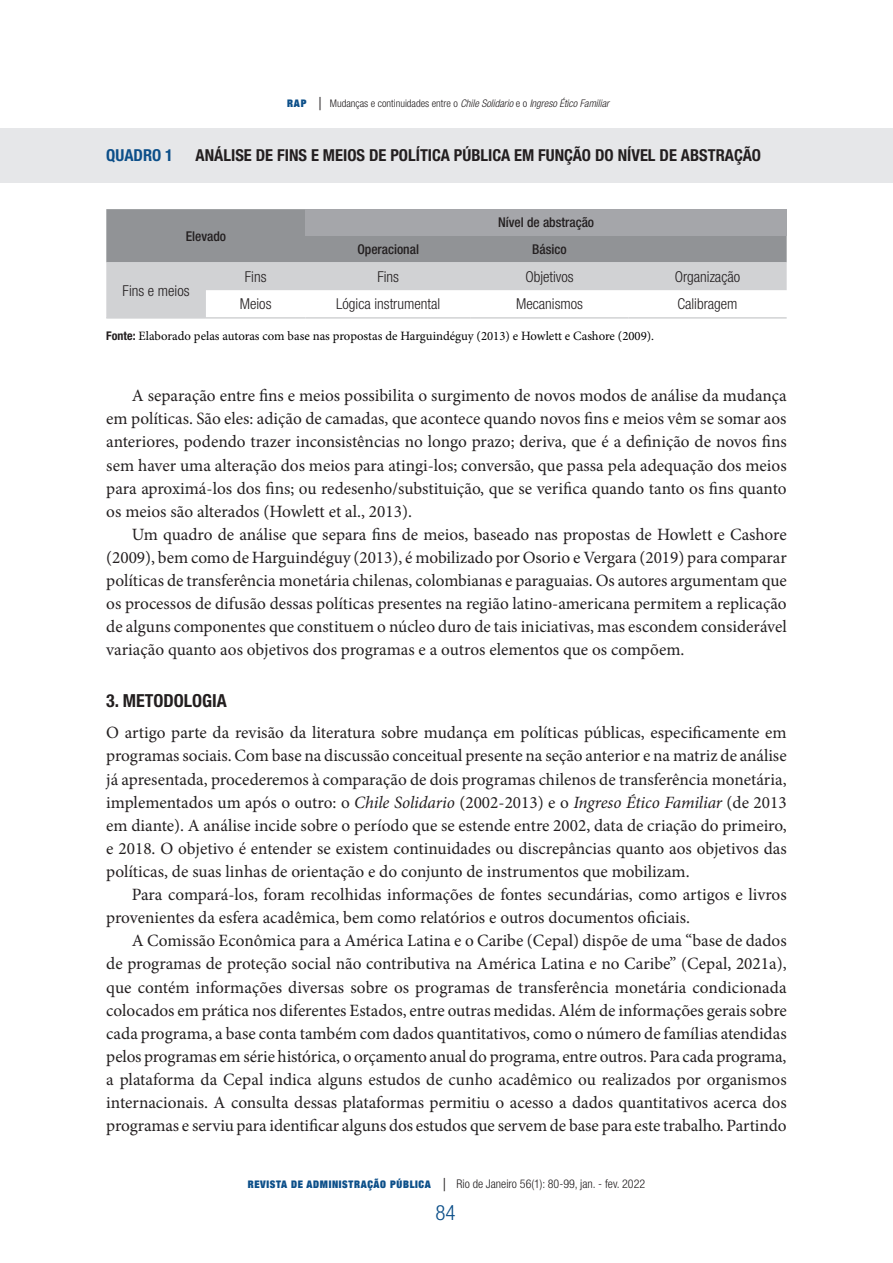
<style>
.page{position:relative;width:893px;height:1263px;background:#fff}
.page>*{position:absolute;margin:0;border:0;box-sizing:border-box;transform-origin:0 0}
.t1{font:300 condensed 21px "Helvetica Neue LT Std";color:#0c4f89}
.SUB1{font:700 condensed 18px "Helvetica Neue LT Std";color:#231f20}
.texto_3{font:17.25px/23.1px "Minion Pro";color:#231f20;text-align:justify}
.TEXTO_S_RECUO{font:17.25px/23.1px "Minion Pro";color:#231f20;text-align:justify}
.tit_tab{font:700 condensed 16.5px "Helvetica Neue LT Std";color:#231f20}
.tit_tab-2{font:700 condensed 16.5px "Helvetica Neue LT Std";color:#0c4f89}
.TEXTO_TAB{font:300 condensed 15px "Helvetica Neue LT Std";color:#231f20}
.GARGANTA{font:500 condensed 13.5px "Helvetica Neue LT Std";color:#231f20}
.fonte{font:12.75px "Minion Pro";color:#000}
.t2{font:300 condensed 12px "Helvetica Neue LT Std";color:#231f20}
.t3{font:italic 300 condensed 10.5px "Helvetica Neue LT Std";color:#231f20}
.s1{font-family:"Helvetica Neue";font-weight:900;font-style:normal;font-stretch:expanded;color:#0c4f89}
.s2{font-style:normal;font-size:18px}
.s3{font-style:normal}
.s4{font-family:"Helvetica Neue LT Std";font-weight:700;font-stretch:condensed;font-size:12px;color:#231f20}
.s5{font-style:italic}
.s6{font-family:"Helvetica Neue";font-weight:900;font-stretch:expanded;font-size:10.5px;color:#0c4f89}
.s7{font-size:18px}
</style>
<div class="page">
<div style="left:0;top:128px;width:893px;height:54px;background:#e6e7e9"></div>
<svg style="left:106px;top:209px;width:681px;height:108px"></svg>
<hr style="left:106px;top:317px;width:100px;height:2px;background:#d1d2d4">
<hr style="left:206px;top:317px;width:99px;height:2px;background:#d1d2d4">
<hr style="left:305px;top:317px;width:166px;height:2px;background:#d1d2d4">
<hr style="left:471px;top:317px;width:157px;height:2px;background:#d1d2d4">
<hr style="left:628px;top:317px;width:159px;height:2px;background:#d1d2d4">
<p class="t3" style="left:287px;top:98px;width:323px"><span class="s1">RAP</span> <span class="s2">|</span> <span class="s3">Mudanças e continuidades entre o</span> Chile Solidario <span class="s3">e o</span> Ingreso Ético Familiar</p>
<p class="tit_tab-2" style="left:106px;top:145px;width:68px">QUADRO 1</p>
<p class="tit_tab" style="left:196px;top:145px;width:567px">ANÁLISE DE FINS E MEIOS DE POLÍTICA PÚBLICA EM FUNÇÃO DO NÍVEL DE ABSTRAÇÃO</p>
<p class="GARGANTA" style="left:186px;top:228px;width:42px">Elevado</p>
<p class="GARGANTA" style="left:498px;top:214px;width:98px">Nível de abstração</p>
<p class="GARGANTA" style="left:357px;top:241px;width:63px">Operacional</p>
<p class="GARGANTA" style="left:532px;top:241px;width:36px">Básico</p>
<p class="TEXTO_TAB" style="left:245px;top:268px;width:23px">Fins</p>
<p class="TEXTO_TAB" style="left:377px;top:268px;width:23px">Fins</p>
<p class="TEXTO_TAB" style="left:525px;top:268px;width:50px">Objetivos</p>
<p class="TEXTO_TAB" style="left:675px;top:268px;width:67px">Organização</p>
<p class="TEXTO_TAB" style="left:240px;top:295px;width:33px">Meios</p>
<p class="TEXTO_TAB" style="left:336px;top:295px;width:106px">Lógica instrumental</p>
<p class="TEXTO_TAB" style="left:516px;top:295px;width:68px">Mecanismos</p>
<p class="TEXTO_TAB" style="left:677px;top:295px;width:62px">Calibragem</p>
<p class="fonte" style="left:106px;top:327px;width:549px"><span class="s4">Fonte:</span> Elaborado pelas autoras com base nas propostas de Harguindéguy (2013) e Howlett e Cashore (2009).</p>
<p class="TEXTO_TAB" style="left:123px;top:282px;width:68px">Fins e meios</p>
<p class="texto_3" style="left:106px;top:384px;width:682px;text-indent:26px">A separação entre fins e meios possibilita o surgimento de novos modos de análise da mudança em políticas. São eles: adição de camadas, que acontece quando novos fins e meios vêm se somar aos anteriores, podendo trazer inconsistências no longo prazo; deriva, que é a definição de novos fins sem haver uma alteração dos meios para atingi-los; conversão, que passa pela adequação dos meios para aproximá-los dos fins; ou redesenho/substituição, que se verifica quando tanto os fins quanto os meios são alterados (Howlett et al., 2013).</p>
<p class="texto_3" style="left:106px;top:523px;width:682px;text-indent:26px">Um quadro de análise que separa fins de meios, baseado nas propostas de Howlett e Cashore (2009), bem como de Harguindéguy (2013), é mobilizado por Osorio e Vergara (2019) para comparar políticas de transferência monetária chilenas, colombianas e paraguaias. Os autores argumentam que os processos de difusão dessas políticas presentes na região latino-americana permitem a replicação de alguns componentes que constituem o núcleo duro de tais iniciativas, mas escondem considerável variação quanto aos objetivos dos programas e a outros elementos que os compõem.</p>
<p class="SUB1" style="left:106px;top:689px;width:122px">3. METODOLOGIA</p>
<p class="TEXTO_S_RECUO" style="left:106px;top:721px;width:682px">O artigo parte da revisão da literatura sobre mudança em políticas públicas, especificamente em programas sociais. Com base na discussão conceitual presente na seção anterior e na matriz de análise já apresentada, procederemos à comparação de dois programas chilenos de transferência monetária, implementados um após o outro: o <span class="s5">Chile Solidario</span> (2002-2013) e o <span class="s5">Ingreso Ético Familiar</span> (de 2013 em diante). A análise incide sobre o período que se estende entre 2002, data de criação do primeiro, e 2018. O objetivo é entender se existem continuidades ou discrepâncias quanto aos objetivos das políticas, de suas linhas de orientação e do conjunto de instrumentos que mobilizam.</p>
<p class="texto_3" style="left:106px;top:883px;width:682px;text-indent:26px">Para compará-los, foram recolhidas informações de fontes secundárias, como artigos e livros provenientes da esfera acadêmica, bem como relatórios e outros documentos oficiais.</p>
<p class="texto_3" style="left:106px;top:929px;width:682px;text-indent:26px">A Comissão Econômica para a América Latina e o Caribe (Cepal) dispõe de uma “base de dados de programas de proteção social não contributiva na América Latina e no Caribe” (Cepal, 2021a), que contém informações diversas sobre os programas de transferência monetária condicionada colocados em prática nos diferentes Estados, entre outras medidas. Além de informações gerais sobre cada programa, a base conta também com dados quantitativos, como o número de famílias atendidas pelos programas em série histórica, o orçamento anual do programa, entre outros. Para cada programa, a plataforma da Cepal indica alguns estudos de cunho acadêmico ou realizados por organismos internacionais. A consulta dessas plataformas permitiu o acesso a dados quantitativos acerca dos programas e serviu para identificar alguns dos estudos que servem de base para este trabalho. Partindo</p>
<p class="t2" style="left:248px;top:1176px;width:399px"><span class="s6">REVISTA DE ADMINISTRAÇÃO PÚBLICA</span> <span class="s7">|</span> Rio de Janeiro 56(1): 80-99, jan. - fev. 2022</p>
<p class="t1" style="left:435px;top:1200px;width:22px">84</p>
</div>
